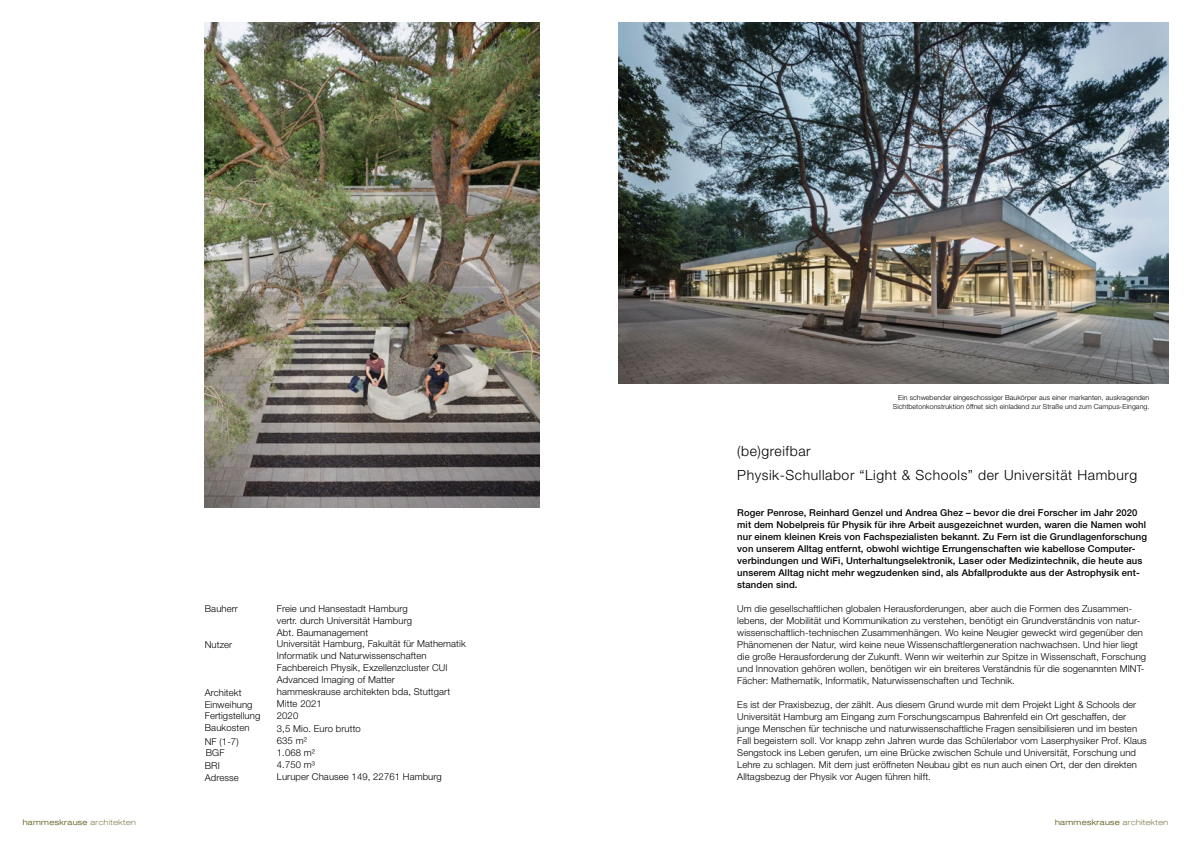
<style>
.page{position:relative;width:1191px;height:842px;background:#fff}
.page>*{position:absolute;margin:0;border:0;box-sizing:border-box;transform-origin:0 0}
.t1{font:300 14px/24px "Helvetica Neue LT Pro";letter-spacing:.04em;color:#000}
.t2{font:300 9.5px/12px "Helvetica Neue LT Pro";letter-spacing:.01em;color:#000}
.t3{font:500 9.5px/12px "Helvetica Neue LT Pro";letter-spacing:.01em;color:#000}
.t4{font:300 expanded 7.8px "Helvetica Neue LT Pro";letter-spacing:.05em;color:#4d4900}
.t5{font:300 7px/8.4px "Helvetica Neue LT Pro";letter-spacing:.01em;color:#000;text-align:right}
.s1{font-weight:100}
</style>
<div class="page">
<img style="left:618px;top:23px;width:550px;height:360px">
<img style="left:204px;top:23px;width:336px;height:484px">
<p class="t2" style="left:205px;top:602px;width:34px">Bauherr</p>
<p class="t2" style="left:205px;top:638px;width:29px">Nutzer</p>
<p class="t2" style="left:205px;top:687px;width:57px">Architekt<br>Einweihung<br>Fertigstellung<br>Baukosten</p>
<p class="t2" style="left:205px;top:736px;width:35px;line-height:11px">NF (1-7)<br>BGF</p>
<p class="t2" style="left:205px;top:759px;width:35px">BRI<br>Adresse</p>
<p class="t2" style="left:277px;top:602px;width:190px">Freie und Hansestadt Hamburg<br>vertr. durch Universität Hamburg<br>Abt. Baumanagement<br>Universität Hamburg, Fakultät für Mathematik<br>Informatik und Naturwissenschaften<br>Fachbereich Physik, Exzellenzcluster CUI<br>Advanced Imaging of Matter<br>hammeskrause architekten bda, Stuttgart<br>Mitte 2021<br>2020<br>3,5 Mio. Euro brutto<br>635 m²<br>1.068 m²<br>4.750 m³<br>Luruper Chausee 149, 22761 Hamburg</p>
<p class="t5" style="left:893px;top:394px;width:258px">Ein schwebender eingeschossiger Baukörper aus einer markanten, auskragenden<br>Sichtbetonkonstruktion öffnet sich einladend zur Straße und zum Campus-Eingang.</p>
<h1 class="t1" style="left:737px;top:439px;width:401px">(be)greifbar<br>Physik-Schullabor “Light &amp; Schools” der Universität Hamburg</h1>
<p class="t3" style="left:737px;top:507px;width:411px">Roger Penrose, Reinhard Genzel und Andrea Ghez – bevor die drei Forscher im Jahr 2020 mit dem Nobelpreis für Physik für ihre Arbeit ausgezeichnet wurden, waren die Namen wohl nur einem kleinen Kreis von Fachspezialisten bekannt. Zu Fern ist die Grundlagenforschung von unserem Alltag entfernt, obwohl wichtige Errungenschaften wie kabellose Computer&shy;verbindungen und WiFi, Unterhaltungselektronik, Laser oder Medizintechnik, die heute aus unserem Alltag nicht mehr wegzudenken sind, als Abfallprodukte aus der Astrophysik ent&shy;standen sind.</p>
<p class="t2" style="left:737px;top:602px;width:410px">Um die gesellschaftlichen globalen Herausforderungen, aber auch die Formen des Zusammen&shy;lebens, der Mobilität und Kommunikation zu verstehen, benötigt ein Grundverständnis von natur&shy;wissenschaftlich-technischen Zusammenhängen. Wo keine Neugier geweckt wird gegenüber den Phänomenen der Natur, wird keine neue Wissenschaftlergeneration nachwachsen. Und hier liegt die große Herausforderung der Zukunft. Wenn wir weiterhin zur Spitze in Wissenschaft, Forschung und Innovation gehören wollen, benötigen wir ein breiteres Verständnis für die sogenannten MINT-Fächer: Mathematik, Informatik, Naturwissenschaften und Technik.</p>
<p class="t2" style="left:737px;top:698px;width:411px">Es ist der Praxisbezug, der zählt. Aus diesem Grund wurde mit dem Projekt Light &amp; Schools der Universität Hamburg am Eingang zum Forschungscampus Bahrenfeld ein Ort geschaffen, der junge Menschen für technische und naturwissenschaftliche Fragen sensibilisieren und im besten Fall begeistern soll. Vor knapp zehn Jahren wurde das Schülerlabor vom Laserphysiker Prof. Klaus Sengstock ins Leben gerufen, um eine Brücke zwischen Schule und Universität, Forschung und Lehre zu schlagen. Mit dem just eröffneten Neubau gibt es nun auch einen Ort, der den direkten Alltagsbezug der Physik vor Augen führen hilft.</p>
<p class="t4" style="left:23px;top:817px;width:115px">hammeskrause <span class="s1">architekten</span></p>
<p class="t4" style="left:1055px;top:817px;width:115px">hammeskrause <span class="s1">architekten</span></p>
</div>
